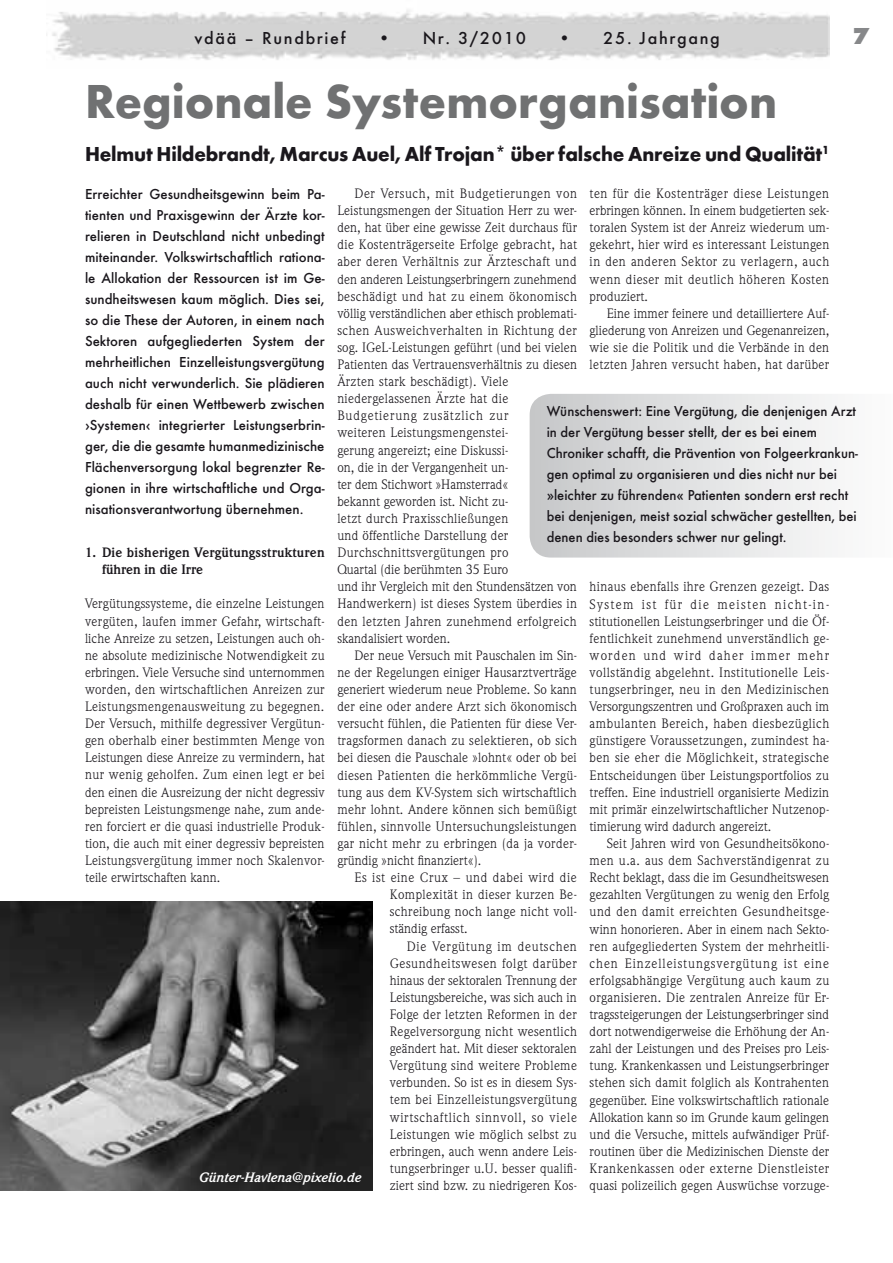
<style>
.page{position:relative;width:893px;height:1263px;background:#fff}
.page>*{position:absolute;margin:0;border:0;box-sizing:border-box;transform-origin:0 0}
.t1{font:700 49.5px "Futura T";color:#707172}
.t2{font:800 24px "Futura T";color:#87888a}
.t3{font:700 21px "Futura T";letter-spacing:-.01em;color:#1a171c}
.t4{font:500 18px "Futura T";letter-spacing:.09em;color:#1a171c}
.t5{font:500 15px/21px "Futura T";color:#1a171c;text-align:justify}
.t6{font:13.35px/17.1px "Weidemann";letter-spacing:.015em;color:#1a171c;text-align:justify}
.t7{font:700 13.35px/17.1px "Weidemann";letter-spacing:.015em;color:#1a171c}
.t8{font:italic 700 13.35px "Weidemann";letter-spacing:.005em;color:#fff}
</style>
<div class="page">
<img style="left:46px;top:10px;width:783px;height:50px">
<svg style="left:530px;top:394px;width:302px;height:164px"></svg>
<img style="left:0;top:901px;width:373px;height:290px">
<h3 class="t4" style="left:194px;top:27px;width:153px">vdää – Rundbrief</h3>
<h3 class="t4" style="left:378px;top:27px;width:150px">• Nr. 3/2010</h3>
<h3 class="t4" style="left:559px;top:27px;width:163px">• 25. Jahrgang</h3>
<h2 class="t2" style="left:853px;top:21px;width:18px">7</h2>
<h1 class="t1" style="left:85px;top:72px;width:694px">Regionale Systemorganisation</h1>
<h3 class="t3" style="left:85px;top:141px;width:746px">Helmut Hildebrandt, Marcus Auel, Alf Trojan* über falsche Anreize und Qualität<sup>1</sup></h3>
<p class="t5" style="left:85px;top:183px;width:241px">Erreichter Gesundheitsgewinn beim Pa&shy;tienten und Praxisgewinn der Ärzte kor&shy;relieren in Deutschland nicht unbedingt miteinander. Volkswirtschaftlich rationa&shy;le Allokation der Ressourcen ist im Ge&shy;sundheitswesen kaum möglich. Dies sei, so die These der Autoren, in einem nach Sektoren aufgegliederten System der mehrheitlichen Einzelleistungsvergütung auch nicht verwunderlich. Sie plädieren deshalb für einen Wettbewerb zwischen ›Systemen‹ integrierter Leistungserbrin&shy;ger, die die gesamte humanmedizinische Flächenversorgung lokal begrenzter Re&shy;gionen in ihre wirtschaftliche und Orga&shy;nisationsverantwortung übernehmen.</p>
<p class="t7" style="left:102px;top:544px;width:224px;text-indent:-17px">1. Die bisherigen Vergütungsstrukturen führen in die Irre</p>
<p class="t6" style="left:85px;top:595px;width:241px">Vergütungssysteme, die einzelne Leistungen vergüten, laufen immer Gefahr, wirtschaft&shy;liche Anreize zu setzen, Leistungen auch oh&shy;ne absolute medizinische Notwendigkeit zu erbringen. Viele Versuche sind unternommen worden, den wirtschaftlichen Anreizen zur Leistungsmengenausweitung zu begegnen.<br>Der Versuch, mithilfe degressiver Vergütun&shy;gen oberhalb einer bestimmten Menge von Leistungen diese Anreize zu vermindern, hat nur wenig geholfen. Zum einen legt er bei den einen die Ausreizung der nicht degressiv bepreisten Leistungsmenge nahe, zum ande&shy;ren forciert er die quasi industrielle Produk&shy;tion, die auch mit einer degressiv bepreisten Leistungsvergütung immer noch Skalenvor&shy;teile erwirtschaften kann.</p>
<p class="t6" style="left:337px;top:185px;width:241px;text-align:left;text-indent:17px">Der Versuch, mit Budgetierungen von Leistungsmengen der Situation Herr zu wer&shy;den, hat über eine gewisse Zeit durchaus für die Kostenträgerseite Erfolge gebracht, hat aber deren Verhältnis zur Ärzteschaft und den anderen Leistungserbringern zunehmend beschädigt und hat zu einem ökonomisch völlig verständlichen aber ethisch problemati&shy;schen Ausweichverhalten in Richtung der sog. IGeL-Leistungen geführt (und bei vielen Patienten das Vertrauensverhältnis zu diesen Ärzten stark beschädigt). Viele niedergelassenen Ärzte hat die Budgetierung zusätzlich zur<br>weiteren Leistungsmengenstei-<br>gerung angereizt; eine Diskussi-<br>on, die in der Vergangenheit un-<br>ter dem Stichwort »Hamsterrad«<br>bekannt geworden ist. Nicht zu-<br>letzt durch Praxisschließungen<br>und öffentliche Darstellung der Durchschnittsvergütungen pro<br>Quartal (die berühmten 35 Euro<br>und ihr Vergleich mit den Stundensätzen von Handwerkern) ist dieses System überdies in den letzten Jahren zunehmend erfolgreich skandalisiert worden.</p>
<p class="t6" style="left:337px;top:646px;width:241px;text-indent:17px">Der neue Versuch mit Pauschalen im Sin&shy;ne der Regelungen einiger Hausarztverträge generiert wiederum neue Probleme. So kann der eine oder andere Arzt sich ökonomisch versucht fühlen, die Patienten für diese Ver&shy;tragsformen danach zu selektieren, ob sich bei diesen die Pauschale »lohnt« oder ob bei diesen Patienten die herkömmliche Vergü&shy;tung aus dem KV-System sich wirtschaftlich mehr lohnt. Andere können sich bemüßigt fühlen, sinnvolle Untersuchungsleistungen gar nicht mehr zu erbringen (da ja vorder&shy;gründig »nicht finanziert«).</p>
<p class="t6" style="left:390px;top:869px;width:189px;text-indent:-35px">Es ist eine Crux – und dabei wird die Komplexität in dieser kurzen Be&shy;schreibung noch lange nicht voll&shy;ständig erfasst.</p>
<p class="t6" style="left:390px;top:937px;width:189px;text-indent:17px">Die Vergütung im deutschen Gesundheitswesen folgt darüber hinaus der sektoralen Trennung der Leistungsbereiche, was sich auch in Folge der letzten Reformen in der Regelversorgung nicht wesentlich geändert hat. Mit dieser sektoralen Vergütung sind weitere Probleme verbunden. So ist es in diesem Sys&shy;tem bei Einzelleistungsvergütung wirtschaftlich sinnvoll, so viele Leistungen wie möglich selbst zu erbringen, auch wenn andere Leis&shy;tungserbringer u.U. besser qualifi&shy;ziert sind bzw. zu niedrigeren Kos-</p>
<p class="t6" style="left:590px;top:185px;width:241px">ten für die Kostenträger diese Leistungen erbringen können. In einem budgetierten sek&shy;toralen System ist der Anreiz wiederum um&shy;gekehrt, hier wird es interessant Leistungen in den anderen Sektor zu verlagern, auch wenn dieser mit deutlich höheren Kosten produziert.</p>
<p class="t6" style="left:590px;top:305px;width:241px;text-indent:17px">Eine immer feinere und detailliertere Auf&shy;gliederung von Anreizen und Gegenanreizen, wie sie die Politik und die Verbände in den letzten Jahren versucht haben, hat darüber</p>
<p class="t5" style="left:547px;top:400px;width:313px;text-align:left">Wünschenswert: Eine Vergütung, die denjenigen Arzt in der Vergütung besser stellt, der es bei einem Chroniker schafft, die Prävention von Folgeerkrankun&shy;gen optimal zu organisieren und dies nicht nur bei »leichter zu führenden« Patienten sondern erst recht bei denjenigen, meist sozial schwächer gestellten, bei denen dies besonders schwer nur gelingt.</p>
<p class="t6" style="left:590px;top:578px;width:241px">hinaus ebenfalls ihre Grenzen gezeigt. Das System ist für die meisten nicht-in&shy;stitutionellen Leistungserbringer und die Öf&shy;fentlichkeit zunehmend unverständlich ge&shy;worden und wird daher immer mehr vollständig abgelehnt. Institutionelle Leis&shy;tungserbringer, neu in den Medizinischen Versorgungszentren und Großpraxen auch im ambulanten Bereich, haben diesbezüglich günstigere Voraussetzungen, zumindest ha&shy;ben sie eher die Möglichkeit, strategische Entscheidungen über Leistungsportfolios zu treffen. Eine industriell organisierte Medizin mit primär einzelwirtschaftlicher Nutzenop&shy;timierung wird dadurch angereizt.</p>
<p class="t6" style="left:590px;top:835px;width:241px;text-indent:17px">Seit Jahren wird von Gesundheitsökono&shy;men u.a. aus dem Sachverständigenrat zu Recht beklagt, dass die im Gesundheitswesen gezahlten Vergütungen zu wenig den Erfolg und den damit erreichten Gesundheitsge&shy;winn honorieren. Aber in einem nach Sekto&shy;ren aufgegliederten System der mehrheitli&shy;chen Einzelleistungsvergütung ist eine erfolgsabhängige Vergütung auch kaum zu organisieren. Die zentralen Anreize für Er&shy;tragssteigerungen der Leistungserbringer sind dort notwendigerweise die Erhöhung der An&shy;zahl der Leistungen und des Preises pro Leis&shy;tung. Krankenkassen und Leistungserbringer stehen sich damit folglich als Kontrahenten gegenüber. Eine volkswirtschaftlich rationale Allokation kann so im Grunde kaum gelingen und die Versuche, mittels aufwändiger Prüf&shy;routinen über die Medizinischen Dienste der Krankenkassen oder externe Dienstleister quasi polizeilich gegen Auswüchse vorzuge-</p>
<p class="t8" style="left:198px;top:1169px;width:164px">Günter-Havlena@pixelio.de</p>
</div>
